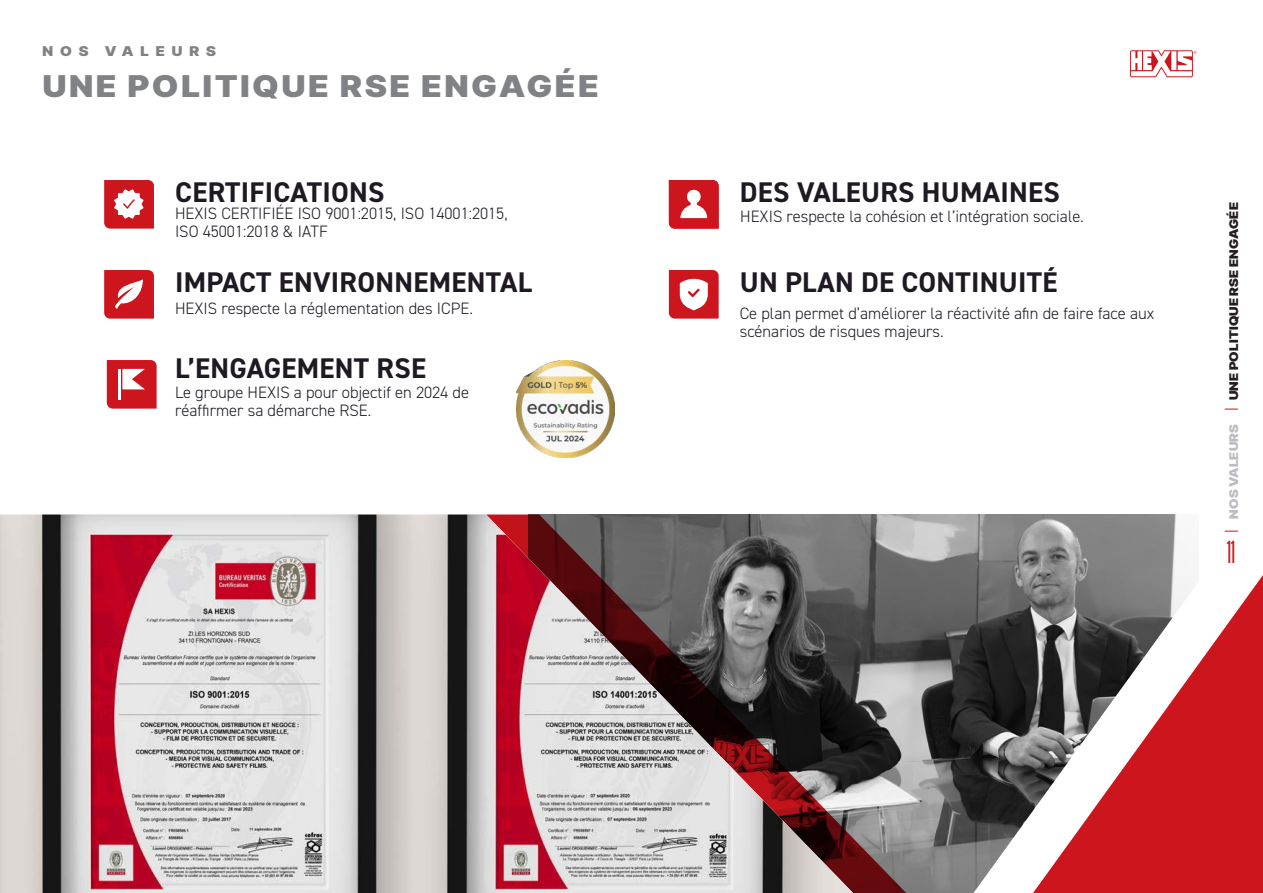
<style>
.page{position:relative;width:1263px;height:893px;background:#fff}
.page>*{position:absolute;margin:0;border:0;box-sizing:border-box;transform-origin:0 0}
.t1{font:900 30px "Inter Tight";letter-spacing:.09em;color:#808285;scale:1.13 1}
.t2{font:30px "Heading Now 24";color:#cd151d}
.t3{font:700 28.5px "DIN2014";letter-spacing:.01em;color:#1e1923}
.t4{font:300 16.5px/17.9px "DIN2014";color:#1e1923}
.t5{font:900 13.5px "Inter Tight";letter-spacing:.455em;color:#808285;scale:1.13 1}
.t6{font:900 12px "Inter Tight";letter-spacing:.015em;color:#231f20;scale:1.13 1}
.t7{font:900 12px "Inter Tight";letter-spacing:.015em;color:#bcbdc0;scale:1.13 1}
</style>
<div class="page">
<img style="left:918px;top:514px;width:268px;height:379px">
<svg style="left:853px;top:514px;width:65px;height:379px;background:#817c7c"></svg>
<img style="left:0;top:514px;width:853px;height:379px">
<svg style="left:964px;top:574px;width:60px;height:319px;background:#515151"></svg>
<svg style="left:1024px;top:574px;width:239px;height:319px;fill:#cd191d"></svg>
<svg style="left:1225px;top:531px;width:13px;height:1px"></svg>
<svg style="left:104px;top:270px;width:50px;height:49px;background:#d53a41"></svg>
<svg style="left:669px;top:270px;width:50px;height:49px"></svg>
<svg style="left:104px;top:180px;width:50px;height:49px"></svg>
<svg style="left:107px;top:360px;width:50px;height:49px"></svg>
<img style="left:517px;top:360px;width:97px;height:98px">
<svg style="left:669px;top:180px;width:50px;height:49px"></svg>
<svg style="left:1225px;top:409px;width:13px;height:1px"></svg>
<svg style="left:1129px;top:50px;width:67px;height:28px"></svg>
<p class="t5" style="left:43px;top:40px;width:155px">NOS VALEURS</p>
<p class="t1" style="left:43px;top:63px;width:494px">UNE POLITIQUE RSE ENGAGÉE</p>
<p class="t3" style="left:175px;top:173px;width:211px">CERTIFICATIONS</p>
<p class="t4" style="left:175px;top:204px;width:334px">HEXIS CERTIFIÉE ISO 9001:2015, ISO 14001:2015,</p>
<p class="t4" style="left:175px;top:222px;width:154px">ISO 45001:2018 &amp; IATF</p>
<p class="t3" style="left:175px;top:263px;width:358px">IMPACT ENVIRONNEMENTAL</p>
<p class="t4" style="left:175px;top:299px;width:299px">HEXIS respecte la réglementation des ICPE.</p>
<p class="t3" style="left:175px;top:350px;width:252px">L’ENGAGEMENT RSE</p>
<p class="t4" style="left:175px;top:384px;width:295px">Le groupe HEXIS a pour objectif en 2024 de réaffirmer sa démarche RSE.</p>
<p class="t3" style="left:740px;top:173px;width:321px">DES VALEURS HUMAINES</p>
<p class="t4" style="left:740px;top:207px;width:345px">HEXIS respecte la cohésion et l’intégration sociale.</p>
<p class="t3" style="left:740px;top:263px;width:319px">UN PLAN DE CONTINUITÉ</p>
<p class="t4" style="left:740px;top:304px;width:416px">Ce plan permet d’améliorer la réactivité afin de faire face aux scénarios de risques majeurs.</p>
<p class="t6" style="left:1224px;top:400px;width:177px;rotate:-90deg">UNE POLITIQUE RSE ENGAGÉE</p>
<p class="t7" style="left:1224px;top:519px;width:85px;rotate:-90deg">NOS VALEURS</p>
<h1 class="t2" style="left:1227px;top:531px;width:10px">11</h1>
</div>
